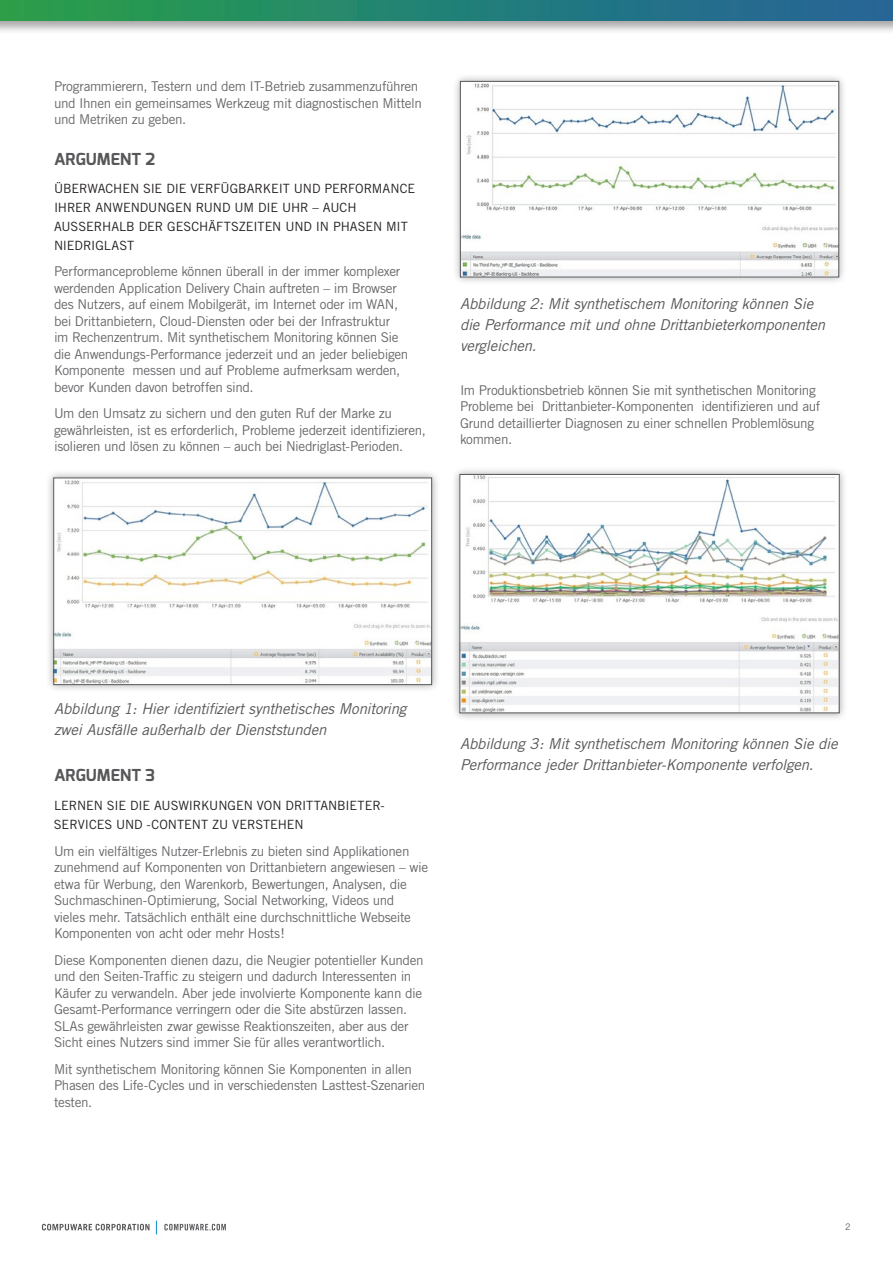
<style>
.page{position:relative;width:893px;height:1263px;background:#fff}
.page>*{position:absolute;margin:0;border:0;box-sizing:border-box;transform-origin:0 0}
.t1{font:700 16.5px "Exo";letter-spacing:.005em;color:#575659}
.t2{font:italic 15px/21px "Trade Gothic";letter-spacing:-.015em;color:#575659}
.t3{font:13.5px/16.5px "Trade Gothic";letter-spacing:-.025em;color:#69676b}
.t4{font:12.75px "Trade Gothic";letter-spacing:-.005em;color:#231f20}
.t5{font:9px "Trade Gothic LT Std";color:#575659}
</style>
<div class="page">
<div style="left:0;top:0;width:893px;height:35px;background:#231f20;opacity:.4"></div>
<img style="left:0;top:0;width:893px;height:20px">
<svg style="left:165px;top:1224px;width:61px;height:6px"></svg>
<svg style="left:42px;top:1224px;width:106px;height:6px"></svg>
<div style="left:148px;top:1218px;width:17px;height:26px;background:#575659;opacity:.4"></div>
<svg style="left:156px;top:1220px;width:1px;height:14px"></svg>
<div style="left:45px;top:469px;width:395px;height:224px;background:#575659;opacity:.5"></div>
<img style="left:55px;top:480px;width:375px;height:203px">
<div style="left:53px;top:478px;width:379px;height:207px;border:1px solid #55565a"></div>
<div style="left:452px;top:73px;width:396px;height:213px;background:#575659;opacity:.5"></div>
<img style="left:462px;top:83px;width:375px;height:192px">
<div style="left:460px;top:81px;width:379px;height:196px;border:1px solid #55565a"></div>
<div style="left:451px;top:466px;width:397px;height:255px;background:#575659;opacity:.5"></div>
<img style="left:461px;top:476px;width:377px;height:235px">
<div style="left:459px;top:474px;width:381px;height:239px;border:1px solid #55565a"></div>
<p class="t3" style="left:54px;top:78px;width:369px">Programmierern, Testern und dem IT-Betrieb zusammenzuführen und Ihnen ein gemeinsames Werkzeug mit diagnostischen Mitteln und Metriken zu geben.</p>
<p class="t1" style="left:54px;top:148px;width:103px">ARGUMENT 2</p>
<p class="t4" style="left:54px;top:181px;width:27px">Überwac</p>
<p class="t4" style="left:113px;top:181px;width:61px">hen Sie die</p>
<p class="t4" style="left:190px;top:181px;width:16px">Verfüg</p>
<p class="t4" style="left:238px;top:181px;width:17px">barkeit</p>
<p class="t4" style="left:294px;top:181px;width:10px">und</p>
<p class="t4" style="left:324px;top:181px;width:49px">Performance</p>
<p class="t4" style="left:54px;top:200px;width:22px">Ihrer</p>
<p class="t4" style="left:95px;top:200px;width:18px">Anwendungen</p>
<p class="t4" style="left:196px;top:200px;width:10px">rund</p>
<p class="t4" style="left:234px;top:200px;width:31px">um die</p>
<p class="t4" style="left:282px;top:200px;width:50px">Uhr – auc</p>
<p class="t4" style="left:347px;top:200px;width:11px">h</p>
<p class="t4" style="left:54px;top:219px;width:94px">auSSerhalb der</p>
<p class="t4" style="left:167px;top:219px;width:17px">Gesc</p>
<p class="t4" style="left:199px;top:219px;width:18px">häftszeiten</p>
<p class="t4" style="left:285px;top:219px;width:10px">und</p>
<p class="t4" style="left:316px;top:219px;width:43px">in Phasen</p>
<p class="t4" style="left:386px;top:219px;width:8px">mit</p>
<p class="t4" style="left:54px;top:237px;width:17px">Niedriglast</p>
<p class="t3" style="left:54px;top:263px;width:356px">Performanceprobleme können überall in der immer komplexer werdenden Application Delivery Chain auftreten – im Browser des Nutzers, auf einem Mobilgerät, im Internet oder im WAN, bei Drittanbietern, Cloud-Diensten oder bei der Infrastruktur<br>im Rechenzentrum. Mit synthetischem Monitoring können Sie die Anwendungs-Performance jederzeit und an jeder beliebigen Komponente messen und auf Probleme aufmerksam werden, bevor Kunden davon betroffen sind.</p>
<p class="t3" style="left:54px;top:405px;width:373px">Um den Umsatz zu sichern und den guten Ruf der Marke zu gewährleisten, ist es erforderlich, Probleme jederzeit identifizieren, isolieren und lösen zu können – auch bei Niedriglast-Perioden.</p>
<p class="t2" style="left:460px;top:293px;width:367px">Abbildung 2: Mit synthetischem Monitoring können Sie die Performance mit und ohne Drittanbieterkomponenten vergleichen.</p>
<p class="t3" style="left:460px;top:382px;width:362px">Im Produktionsbetrieb können Sie mit synthetischen Monitoring Probleme bei Drittanbieter-Komponenten identifizieren und auf Grund detaillierter Diagnosen zu einer schnellen Problemlösung kommen.</p>
<p class="t2" style="left:54px;top:698px;width:354px">Abbildung 1: Hier identifiziert synthetisches Monitoring zwei Ausfälle außerhalb der Dienststunden</p>
<p class="t1" style="left:54px;top:765px;width:103px">ARGUMENT 3</p>
<p class="t4" style="left:54px;top:798px;width:16px">Lernen</p>
<p class="t4" style="left:107px;top:798px;width:31px">Sie die</p>
<p class="t4" style="left:154px;top:798px;width:17px">Auswirkungen</p>
<p class="t4" style="left:257px;top:798px;width:46px">von Drittan</p>
<p class="t4" style="left:337px;top:798px;width:16px">bieter</p>
<p class="t4" style="left:381px;top:798px;width:6px">-</p>
<p class="t4" style="left:54px;top:817px;width:16px">Services</p>
<p class="t4" style="left:116px;top:817px;width:10px">und</p>
<p class="t4" style="left:147px;top:817px;width:31px">-Content</p>
<p class="t4" style="left:212px;top:817px;width:29px">zu verste</p>
<p class="t4" style="left:278px;top:817px;width:18px">hen</p>
<p class="t3" style="left:54px;top:842px;width:376px">Um ein vielfältiges Nutzer-Erlebnis zu bieten sind Applikationen zunehmend auf Komponenten von Drittanbietern angewiesen – wie etwa für Werbung, den Warenkorb, Bewertungen, Analysen, die Suchmaschinen-Optimierung, Social Networking, Videos und vieles mehr. Tatsächlich enthält eine durchschnittliche Webseite Komponenten von acht oder mehr Hosts!</p>
<p class="t3" style="left:54px;top:952px;width:371px">Diese Komponenten dienen dazu, die Neugier potentieller Kunden und den Seiten-Traffic zu steigern und dadurch Interessenten in Käufer zu verwandeln. Aber jede involvierte Komponente kann die Gesamt-Performance verringern oder die Site abstürzen lassen.<br>SLAs gewährleisten zwar gewisse Reaktionszeiten, aber aus der Sicht eines Nutzers sind immer Sie für alles verantwortlich.</p>
<p class="t3" style="left:54px;top:1061px;width:373px">Mit synthetischem Monitoring können Sie Komponenten in allen<br>Phasen des Life-Cycles und in verschiedensten Lasttest-Szenarien testen.</p>
<p class="t2" style="left:460px;top:732px;width:379px">Abbildung 3: Mit synthetischem Monitoring können Sie die<br>Performance jeder Drittanbieter-Komponente verfolgen.</p>
<p class="t5" style="left:845px;top:1221px;width:7px">2</p>
</div>
